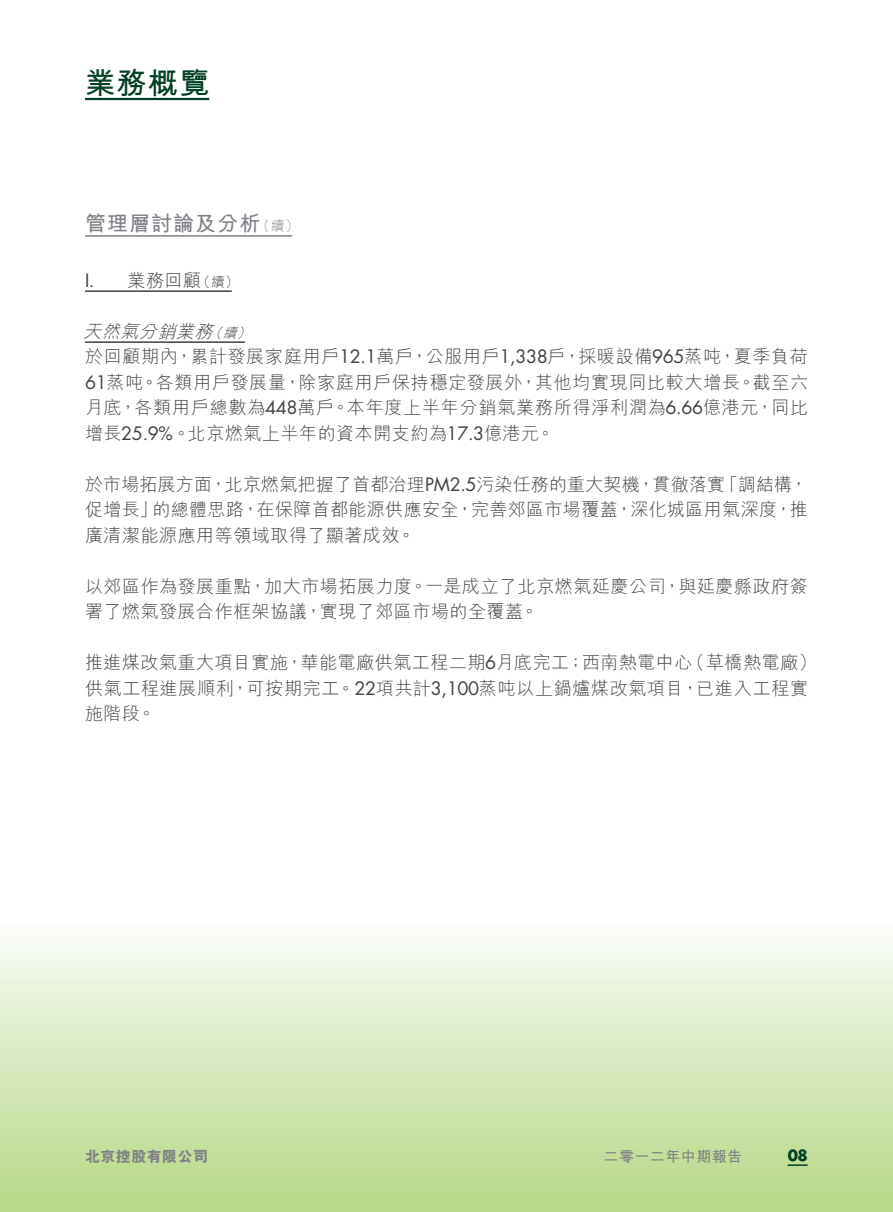
<style>
.page{position:relative;width:893px;height:1212px;background:#fff}
.page>*{position:absolute;margin:0;border:0;box-sizing:border-box;transform-origin:0 0}
.t1{font:700 30px "M Hei HK";color:#014024}
.Heading_1{font:700 21px "M Hei HK";letter-spacing:.05em;color:#7f8187}
.Body_Text{font:300 18px/25.5px "M Hei HK";letter-spacing:.03em;color:#414144}
.Heading_3{font:italic 300 18px "M Hei HK";color:#414144}
.Heading_2{font:300 18px "M Hei HK";color:#414144}
.Heading_2-2{font:18px "Futura Std";color:#414144}
.Body_Text-2{font:700 15px "M Hei HK";letter-spacing:.03em;color:#808285}
.Body_Text-3{font:800 15px "M Hei HK";letter-spacing:.03em;color:#808285}
.Page_No{font:700 15px "Futura Std";color:#014024}
.Heading_1-2{font:300 13.5px "M Hei HK";color:#7f8187}
.Heading_2-3{font:300 13.5px "M Hei HK";color:#414144}
.Heading_3-2{font:italic 300 13.5px "M Hei HK";color:#414144}
.s1{font-family:"Futura Std";font-weight:400}
</style>
<div class="page">
<svg style="left:1px;top:941px;width:892px;height:271px;background:#d6e8ba"></svg>
<hr style="left:788px;top:1164px;width:20px;height:2px;background:#014024">
<hr style="left:85px;top:98px;width:124px;height:2px;background:#014024">
<svg style="left:0;top:941px;width:1px;height:271px"></svg>
<hr style="left:85px;top:235px;width:207px;height:2px;background:#7f8187">
<hr style="left:85px;top:290px;width:147px;height:2px;background:#414144">
<hr style="left:85px;top:341px;width:160px;height:2px;background:#414144">
<p class="t1" style="left:85px;top:62px;width:126px">業務概覽</p>
<p class="Heading_1" style="left:85px;top:208px;width:177px">管理層討論及分析</p>
<p class="Heading_1-2" style="left:256px;top:219px;width:44px">（續(</p>
<p class="Heading_2-2" style="left:85px;top:268px;width:11px">.I</p>
<p class="Heading_2" style="left:128px;top:271px;width:75px">業務回顧</p>
<p class="Heading_2-3" style="left:197px;top:275px;width:43px">（續(</p>
<p class="Heading_3" style="left:83px;top:322px;width:136px">天然氣分銷業務</p>
<p class="Body_Text" style="left:85px;top:343px;width:725px;text-align:justify">於回顧期內，累計發展家庭用戶<span class="s1">12.1</span>萬戶，公服用戶<span class="s1">1,338</span>戶，採暖設備<span class="s1">965</span>蒸吨，夏季負荷<span class="s1">61</span>蒸吨。各類用戶發展量，除家庭用戶保持穩定發展外，其他均實現同比較大增長。截至六月底，各類用戶總數為<span class="s1">448</span>萬戶。本年度上半年分銷氣業務所得淨利潤為<span class="s1">6.66</span>億港元，同比增長<span class="s1">25.9%</span>。北京燃氣上半年的資本開支約為<span class="s1">17.3</span>億港元。</p>
<p class="Body_Text" style="left:720px;top:471px;width:89px">「調結構，</p>
<p class="Heading_3-2" style="left:223px;top:326px;width:19px">續</p>
<p class="Heading_3-2" style="left:208px;top:326px;width:19px">（</p>
<p class="Heading_3-2" style="left:237px;top:326px;width:19px">(</p>
<p class="Body_Text" style="left:153px;top:471px;width:657px;text-indent:-68px">於市場拓展方面，北京燃氣把握了首都治理<span class="s1">PM2.5</span>污染任務的重大契機，貫徹落實<br>的總體思路，在保障首都能源供應安全，完善郊區市場覆蓋，深化城區用氣深度，推</p>
<p class="Body_Text" style="left:85px;top:496px;width:332px">促增長」<br>廣清潔能源應用等領域取得了顯著成效。</p>
<p class="Body_Text" style="left:85px;top:573px;width:724px">以郊區作為發展重點，加大市場拓展力度。一是成立了北京燃氣延慶公司，與延慶縣政府簽署了燃氣發展合作框架協議，實現了郊區市場的全覆蓋。</p>
<p class="Body_Text" style="left:687px;top:649px;width:131px">（草橋熱電廠(</p>
<p class="Body_Text" style="left:85px;top:649px;width:724px">推進煤改氣重大項目實施，華能電廠供氣工程二期<span class="s1">6</span>月底完工；西南熱電中心<br>供氣工程進展順利，可按期完工。<span class="s1">22</span>項共計<span class="s1">3,100</span>蒸吨以上鍋爐煤改氣項目，已進入工程實施階段。</p>
<p class="Body_Text-3" style="left:85px;top:1149px;width:125px">北京控股有限公司</p>
<p class="Body_Text-2" style="left:604px;top:1145px;width:140px">二零一二年中期報告</p>
<p class="Page_No" style="left:788px;top:1145px;width:22px">08</p>
</div>
